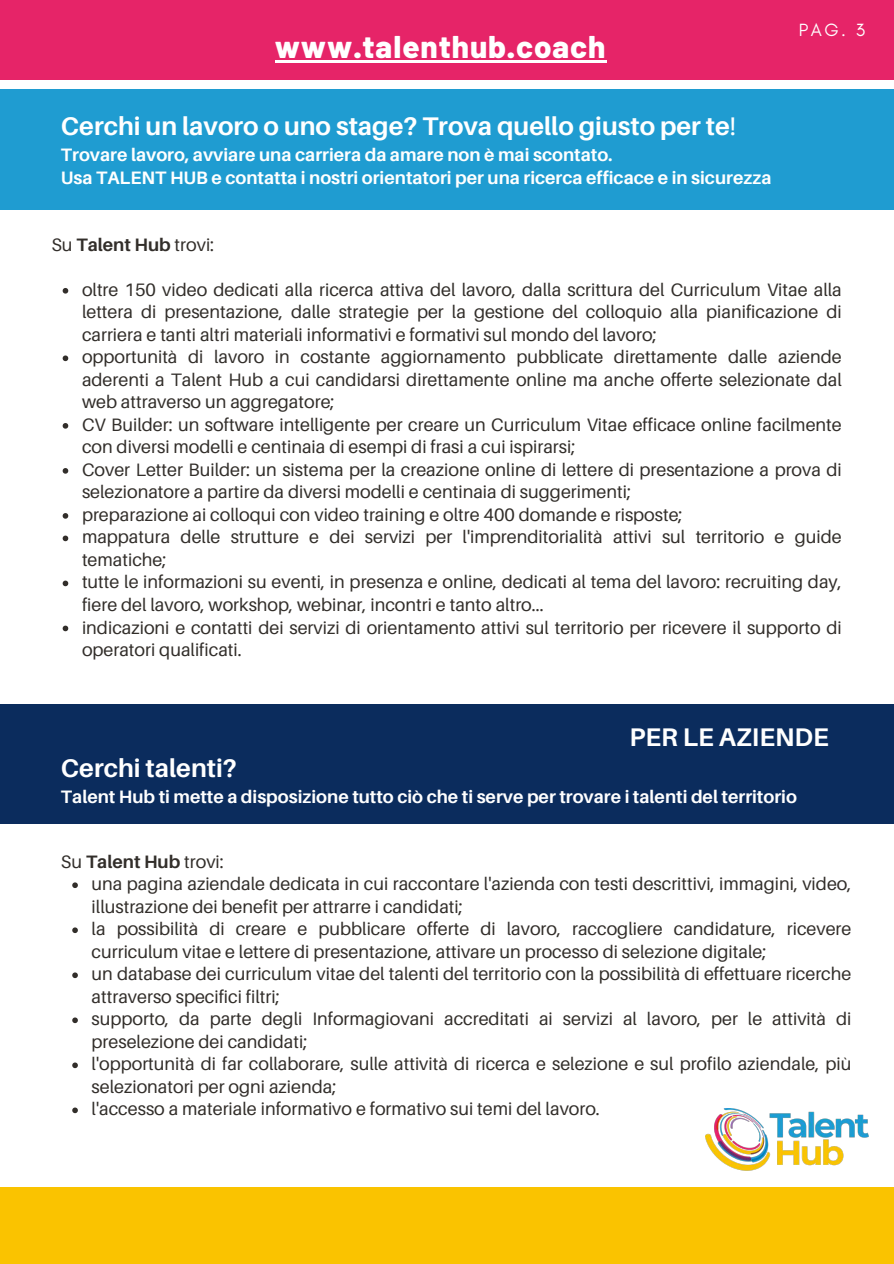
<style>
.page{position:relative;width:894px;height:1264px;background:#fff}
.page>*{position:absolute;margin:0;border:0;box-sizing:border-box;transform-origin:0 0}
.t1{font:800 31.35px "Barlow";letter-spacing:.03em;color:#fff}
.t2{font:700 25.5px "Aileron";color:#fff}
.t3{font:18px/22.5px "Aileron";color:#322e2a}
.t4{font:700 18px/22.5px "Aileron";color:#fff}
.t5{font:700 18px "Aileron";color:#322e2a}
.t6{font:18px "Glacial Indifference";color:#fff}
.s1{font-weight:400}
.s2{font-weight:700}
</style>
<div class="page">
<div style="left:0;top:0;width:893px;height:80px;background:#e62468"></div>
<div style="left:0;top:1187px;width:893px;height:76px;background:#fac300"></div>
<img style="left:705px;top:1108px;width:163px;height:63px">
<div style="left:0;top:89px;width:893px;height:121px;background:#1f9cd1"></div>
<svg style="left:63px;top:288px;width:5px;height:5px"></svg>
<svg style="left:63px;top:355px;width:5px;height:6px"></svg>
<svg style="left:63px;top:423px;width:5px;height:5px"></svg>
<svg style="left:63px;top:468px;width:5px;height:5px"></svg>
<svg style="left:63px;top:513px;width:5px;height:5px"></svg>
<svg style="left:63px;top:535px;width:5px;height:6px"></svg>
<svg style="left:63px;top:580px;width:5px;height:6px"></svg>
<svg style="left:63px;top:625px;width:5px;height:6px"></svg>
<div style="left:0;top:704px;width:893px;height:120px;background:#0b2c5d"></div>
<hr style="left:274px;top:61px;width:332px;height:2px;background:#fff">
<svg style="left:72px;top:882px;width:6px;height:6px"></svg>
<svg style="left:72px;top:927px;width:6px;height:6px"></svg>
<svg style="left:72px;top:972px;width:6px;height:6px"></svg>
<svg style="left:72px;top:1017px;width:6px;height:6px"></svg>
<svg style="left:72px;top:1062px;width:6px;height:6px"></svg>
<svg style="left:72px;top:1107px;width:6px;height:6px"></svg>
<h1 class="t1" style="left:274px;top:27px;width:332px">www.talenthub.coach</h1>
<h2 class="t2" style="left:61px;top:110px;width:676px">Cerchi un lavoro o uno stage? Trova quello giusto per te<span class="s1">!</span></h2>
<p class="t4" style="left:61px;top:143px;width:711px">Trovare lavoro, avviare una carriera da amare non è mai scontato.<br>Usa TALENT HUB e contatta i nostri orientatori per una ricerca efficace e in sicurezza</p>
<p class="t6" style="left:798px;top:19px;width:68px">PAG. 3</p>
<p class="t5" style="left:51px;top:233px;width:164px"><span class="s1">Su</span> Talent Hub <span class="s1">trovi:</span></p>
<p class="t3" style="left:82px;top:278px;width:761px">oltre 150 video dedicati alla ricerca attiva del lavoro, dalla scrittura del Curriculum Vitae alla lettera di presentazione, dalle strategie per la gestione del colloquio alla pianificazione di carriera e tanti altri materiali informativi e formativi sul mondo del lavoro;<br>opportunità di lavoro in costante aggiornamento pubblicate direttamente dalle aziende aderenti a Talent Hub a cui candidarsi direttamente online ma anche offerte selezionate dal web attraverso un aggregatore;<br>CV Builder: un software intelligente per creare un Curriculum Vitae efficace online facilmente con diversi modelli e centinaia di esempi di frasi a cui ispirarsi;<br>Cover Letter Builder: un sistema per la creazione online di lettere di presentazione a prova di selezionatore a partire da diversi modelli e centinaia di suggerimenti;<br>preparazione ai colloqui con video training e oltre 400 domande e risposte;<br>mappatura delle strutture e dei servizi per l'imprenditorialità attivi sul territorio e guide tematiche;<br>tutte le informazioni su eventi, in presenza e online, dedicati al tema del lavoro: recruiting day, fiere del lavoro, workshop, webinar, incontri e tanto altro...<br>indicazioni e contatti dei servizi di orientamento attivi sul territorio per ricevere il supporto di operatori qualificati.</p>
<h2 class="t2" style="left:629px;top:721px;width:201px">PER LE AZIENDE</h2>
<h2 class="t2" style="left:61px;top:752px;width:177px">Cerchi talenti?</h2>
<p class="t4" style="left:61px;top:784px;width:737px">Talent Hub ti mette a disposizione tutto ciò che ti serve per trovare i talenti del territorio</p>
<p class="t3" style="left:92px;top:849px;width:761px;text-indent:-31px">Su <span class="s2">Talent Hub</span> trovi:<br>una pagina aziendale dedicata in cui raccontare l'azienda con testi descrittivi, immagini, video, illustrazione dei benefit per attrarre i candidati;<br>la possibilità di creare e pubblicare offerte di lavoro, raccogliere candidature, ricevere curriculum vitae e lettere di presentazione, attivare un processo di selezione digitale;<br>un database dei curriculum vitae del talenti del territorio con la possibilità di effettuare ricerche attraverso specifici filtri;<br>supporto, da parte degli Informagiovani accreditati ai servizi al lavoro, per le attività di preselezione dei candidati;<br>l'opportunità di far collaborare, sulle attività di ricerca e selezione e sul profilo aziendale, più selezionatori per ogni azienda;<br>l'accesso a materiale informativo e formativo sui temi del lavoro.</p>
</div>
